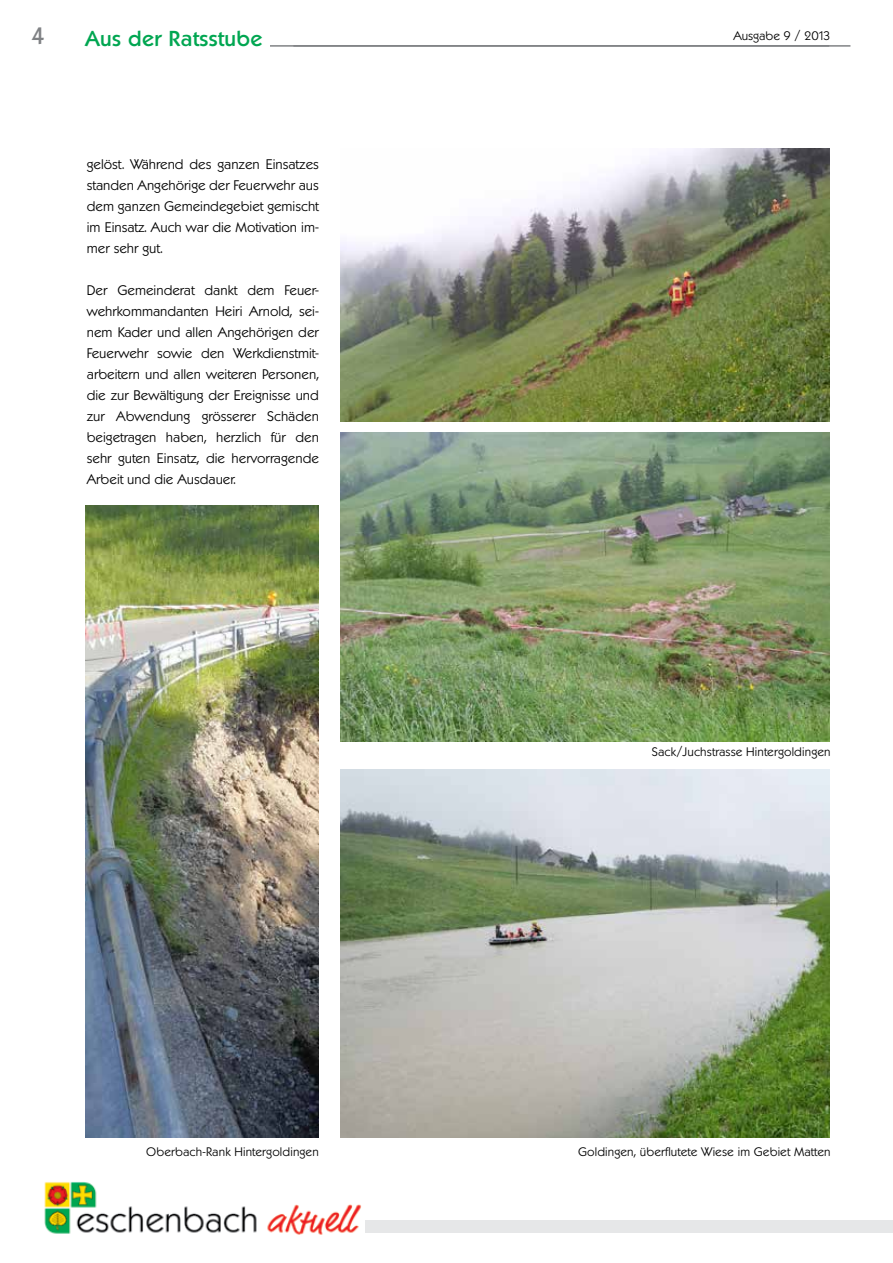
<style>
.page{position:relative;width:893px;height:1263px;background:#fff}
.page>*{position:absolute;margin:0;border:0;box-sizing:border-box;transform-origin:0 0}
.t1{font:500 22.5px "Koblenz TS";color:#808285}
.t2{font:500 21px "Koblenz TS";letter-spacing:.02em;color:#00a651}
.t3{font:300 13.5px/21px "Koblenz TS";color:#000;text-align:justify}
.t4{font:300 12px "Koblenz TS";letter-spacing:.01em;color:#000}
</style>
<div class="page">
<div style="left:351px;top:1220px;width:542px;height:13px;background:#e6e7e8"></div>
<img style="left:44px;top:1182px;width:320px;height:53px">
<hr style="left:85px;top:45px;width:744px;height:2px;background:#808285">
<hr style="left:293px;top:45px;width:557px;height:2px;background:#808285">
<div style="left:85px;top:31px;width:184px;height:37px;background:#fff"></div>
<img style="left:85px;top:505px;width:234px;height:632px">
<img style="left:340px;top:149px;width:489px;height:272px">
<img style="left:340px;top:432px;width:489px;height:309px">
<img style="left:340px;top:770px;width:489px;height:367px">
<h1 class="t1" style="left:31px;top:23px;width:15px">4</h1>
<h2 class="t2" style="left:85px;top:26px;width:179px">Aus der Ratsstube</h2>
<p class="t4" style="left:733px;top:29px;width:99px">Ausgabe 9 / 2013</p>
<p class="t3" style="left:87px;top:154px;width:234px">gelöst. Während des ganzen Einsatzes standen Angehörige der Feuerwehr aus dem ganzen Gemeindegebiet gemischt im Einsatz. Auch war die Motivation im&shy;mer sehr gut.</p>
<p class="t3" style="left:87px;top:280px;width:234px">Der Gemeinderat dankt dem Feuer&shy;wehrkommandanten Heiri Arnold, sei&shy;nem Kader und allen Angehörigen der Feuerwehr sowie den Werkdienstmit&shy;arbeitern und allen weiteren Personen, die zur Bewältigung der Ereignisse und zur Abwendung grösserer Schäden beigetragen haben, herzlich für den sehr guten Einsatz, die hervorragende Arbeit und die Ausdauer.</p>
<p class="t4" style="left:652px;top:745px;width:180px">Sack/Juchstrasse Hintergoldingen</p>
<p class="t4" style="left:146px;top:1145px;width:174px">Oberbach-Rank Hintergoldingen</p>
<p class="t4" style="left:578px;top:1145px;width:254px">Goldingen, überflutete Wiese im Gebiet Matten</p>
</div>
